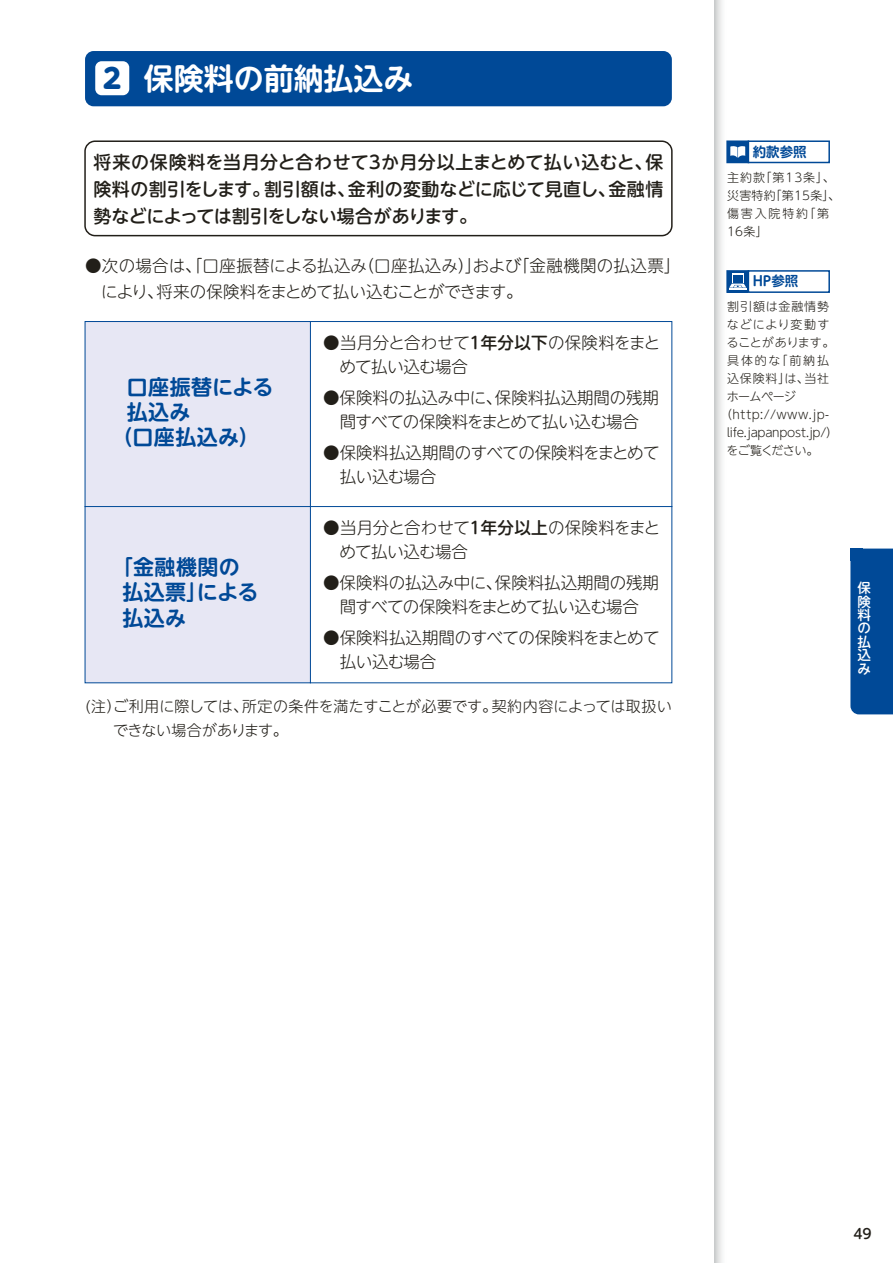
<style>
.page{position:relative;width:893px;height:1263px;background:#fff}
.page>*{position:absolute;margin:0;border:0;box-sizing:border-box;transform-origin:0 0}
.t1{font:30px "UD Shin M Go Pro De Bold 90 pv RKSJ H";color:#fff}
.t2{font:21px/25.2px "UD Shin M Go Pro De Bold 90 pv RKSJ H";letter-spacing:.02em;color:#004997}
.t3{font:18px/27px "UD Shin M Go Pro Medium 90 pv RKSJ H";letter-spacing:-.01em;color:#221f19;text-align:justify}
.t4{font:16.5px/23.9px "UD Shin M Go Pro Light 90 pv RKSJ H";letter-spacing:-.015em;color:#221f19}
.t5{font:16.5px/25.5px "UD Shin M Go Pro Light 90 pv RKSJ H";letter-spacing:.005em;color:#221f19}
.t6{font:15px/23.9px "UD Shin M Go Pro Light 90 pv RKSJ H";letter-spacing:.01em;color:#221f19}
.t7{font:13.8px "UD Shin M Go Pro Medium 90 pv RKSJ H";color:#221f19}
.t8{font:13.5px "UD Shin M Go Pro De Bold 90 pv RKSJ H";color:#004997}
.t9{font:13.5px/13.5px "UD Shin M Go Pro Medium 90 pv RKSJ V";color:#fff;text-align:justify}
.t10{font:12px/18px "UD Shin M Go Pro Light 90 pv RKSJ H";letter-spacing:.08em;color:#221f19}
.t11{font:12px "UD Shin M Go Pro Light 90 pv RKSJ H";letter-spacing:.03em;color:#221f19}
.t12{font:12px "UD Shin M Go Pro Light 90 pv RKSJ H";letter-spacing:-.02em;color:#221f19}
.t13{font:12px "UD Shin M Go Pro Light 90 pv RKSJ H";letter-spacing:-.01em;color:#221f19}
.t14{font:12px "UD Shin M Go Pro Light 90 pv RKSJ H";letter-spacing:-.055em;color:#221f19}
.s1{font-family:"UD Shin M Go Pro Heavy 90 pv RKSJ H";font-size:27.15px;color:#004997}
.s2{font-family:"UD Shin M Go Pro Medium 90 pv RKSJ H"}
</style>
<div class="page">
<svg style="left:714px;top:0;width:13px;height:1263px"></svg>
<div style="left:85px;top:51px;width:587px;height:55px;background:#004997;border-radius:9px"></div>
<div style="left:95px;top:61px;width:34px;height:34px;background:#fff;border-radius:6px"></div>
<div style="left:84px;top:140px;width:589px;height:96px;border:2px solid #221f19;border-radius:10px"></div>
<div style="left:727px;top:141px;width:21px;height:21px;background:#004997"></div>
<div style="left:726px;top:140px;width:23px;height:23px;border:2px solid #004997"></div>
<div style="left:748px;top:140px;width:82px;height:23px;border:2px solid #004997"></div>
<svg style="left:730px;top:146px;width:15px;height:12px"></svg>
<svg style="left:729px;top:273px;width:17px;height:11px"></svg>
<div style="left:726px;top:270px;width:23px;height:23px;border:2px solid #004997"></div>
<div style="left:748px;top:270px;width:82px;height:23px;border:2px solid #004997"></div>
<svg style="left:732px;top:274px;width:12px;height:9px"></svg>
<div style="left:733px;top:275px;width:10px;height:7px;background:#004997"></div>
<svg style="left:729px;top:284px;width:17px;height:4px"></svg>
<div style="left:310px;top:321px;width:362px;height:186px;border:1px solid #004997"></div>
<div style="left:85px;top:321px;width:225px;height:185px;background:#e7e7f4"></div>
<div style="left:85px;top:321px;width:226px;height:186px;border:1px solid #004997"></div>
<div style="left:310px;top:506px;width:362px;height:177px;border:1px solid #004997"></div>
<div style="left:85px;top:506px;width:225px;height:177px;background:#e7e7f4"></div>
<div style="left:85px;top:506px;width:226px;height:177px;border:1px solid #004997"></div>
<div style="left:850px;top:549px;width:43px;height:165px;background:#004997"></div>
<div style="left:850px;top:549px;width:13px;height:12px;background:#004997"></div>
<h1 class="t1" style="left:103px;top:68px;width:312px"><span class="s1">2</span> 保険料の前納払込み</h1>
<p class="t3" style="left:94px;top:151px;width:571px">将来の保険料を当月分と合わせて３か月分以上まとめて払い込むと、保険料の割引をします。割引額は、金利の変動などに応じて見直し、金融情勢などによっては割引をしない場合があります。</p>
<p class="t5" style="left:101px;top:256px;width:581px;text-indent:-16px">●次の場合は、「口座振替による払込み（口座払込み）」および「金融機関の払込票」により、将来の保険料をまとめて払い込むことができます。</p>
<p class="t4" style="left:339px;top:333px;width:322px;text-indent:-16px">●当月分と合わせて<span class="s2">１年分以下</span>の保険料をまとめて払い込む場合</p>
<p class="t4" style="left:323px;top:388px;width:337px;text-align:center">●保険料の払込み中に、保険料払込期間の残期間すべての保険料をまとめて払い込む場合</p>
<p class="t4" style="left:340px;top:443px;width:321px;text-indent:-16px">●保険料払込期間のすべての保険料をまとめて払い込む場合</p>
<p class="t2" style="left:127px;top:377px;width:148px">口座振替による</p>
<p class="t2" style="left:127px;top:402px;width:65px">払込み</p>
<p class="t2" style="left:112px;top:427px;width:149px">（口座払込み）</p>
<p class="t2" style="left:122px;top:557px;width:138px;text-indent:-11px">「金融機関の払込票」による払込み</p>
<p class="t4" style="left:339px;top:518px;width:322px;text-indent:-16px">●当月分と合わせて<span class="s2">１年分以上</span>の保険料をまとめて払い込む場合</p>
<p class="t4" style="left:323px;top:573px;width:337px;text-align:center">●保険料の払込み中に、保険料払込期間の残期間すべての保険料をまとめて払い込む場合</p>
<p class="t4" style="left:340px;top:628px;width:321px;text-indent:-16px">●保険料払込期間のすべての保険料をまとめて払い込む場合</p>
<p class="t6" style="left:113px;top:696px;width:560px;text-indent:-28px">(注）ご利用に際しては、所定の条件を満たすことが必要です。契約内容によっては取扱いできない場合があります。</p>
<p class="t8" style="left:753px;top:146px;width:56px">約款参照</p>
<p class="t10" style="left:727px;top:170px;width:115px">主約款「第13条」、災害特約「第15条」、傷害入院特約「第<br>16条」</p>
<p class="t8" style="left:753px;top:276px;width:47px">HP参照</p>
<p class="t10" style="left:727px;top:299px;width:104px">割引額は金融情勢</p>
<p class="t10" style="left:727px;top:317px;width:104px">などにより変動す</p>
<p class="t13" style="left:727px;top:338px;width:109px">ることがあります。</p>
<p class="t11" style="left:727px;top:356px;width:104px">具体的な「前納払</p>
<p class="t11" style="left:727px;top:374px;width:104px">込保険料」は、当社</p>
<p class="t11" style="left:727px;top:392px;width:71px">ホームページ</p>
<p class="t11" style="left:721px;top:410px;width:110px">（http://www.jp-</p>
<p class="t12" style="left:727px;top:428px;width:112px">life.japanpost.jp/）</p>
<p class="t14" style="left:726px;top:446px;width:94px">をご覧ください。</p>
<p class="t9" style="left:858px;top:583px;width:15px">保険料の払込み</p>
<p class="t7" style="left:853px;top:1228px;width:20px">49</p>
</div>
